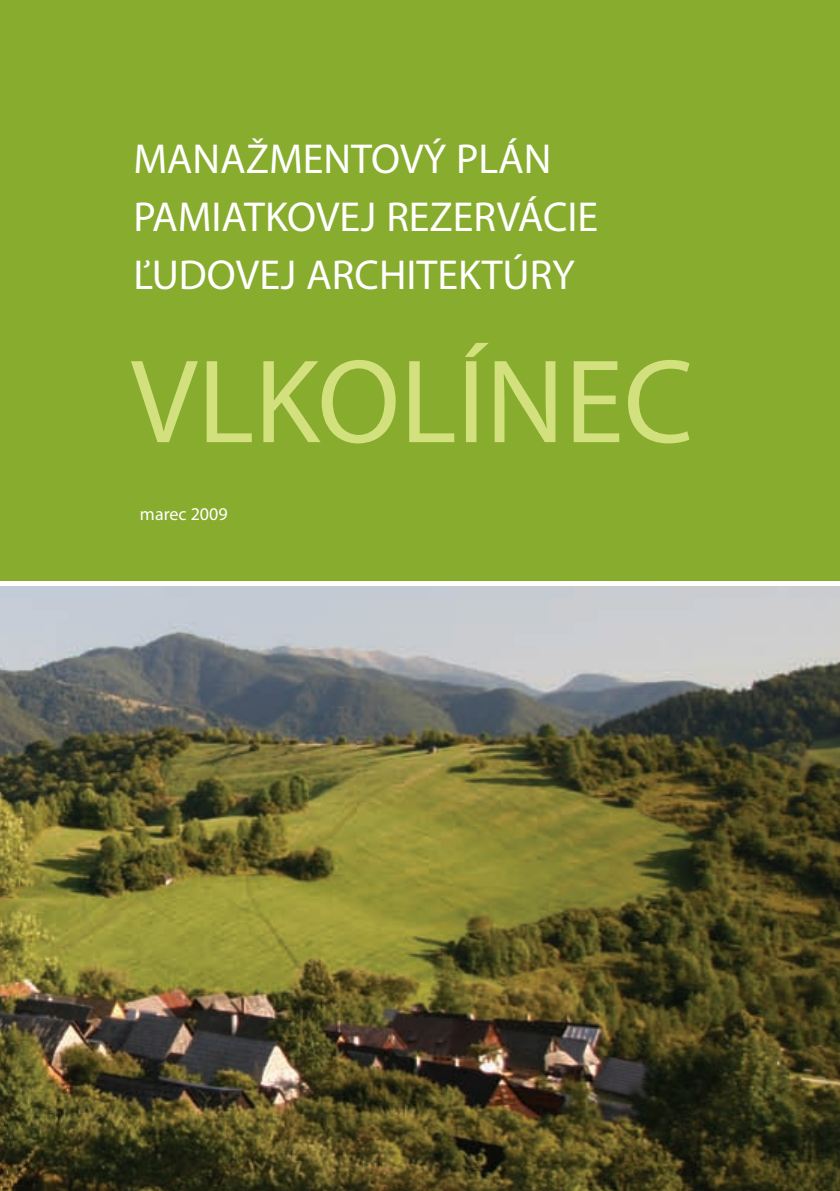
<style>
.page{position:relative;width:840px;height:1191px;background:#fff}
.page>*{position:absolute;margin:0;border:0;box-sizing:border-box;transform-origin:0 0}
.t1{font:120px "Myriad Pro";color:#d2e17d}
.t2{font:42px/58px "Myriad Pro";color:#fff}
.t3{font:18px "Myriad Pro";color:#fff}
</style>
<div class="page">
<div style="left:0;top:0;width:839px;height:581px;background:#88ac2e"></div>
<img style="left:0;top:587px;width:839px;height:604px">
<p class="t2" style="left:133px;top:129px;width:466px">MANAŽMENTOVÝ PLÁN<br>PAMIATKOVEJ REZERVÁCIE<br>ĽUDOVEJ ARCHITEKTÚRY</p>
<h1 class="t1" style="left:130px;top:328px;width:564px">VLKOLÍNEC</h1>
<p class="t3" style="left:140px;top:502px;width:89px">marec 2009</p>
</div>
